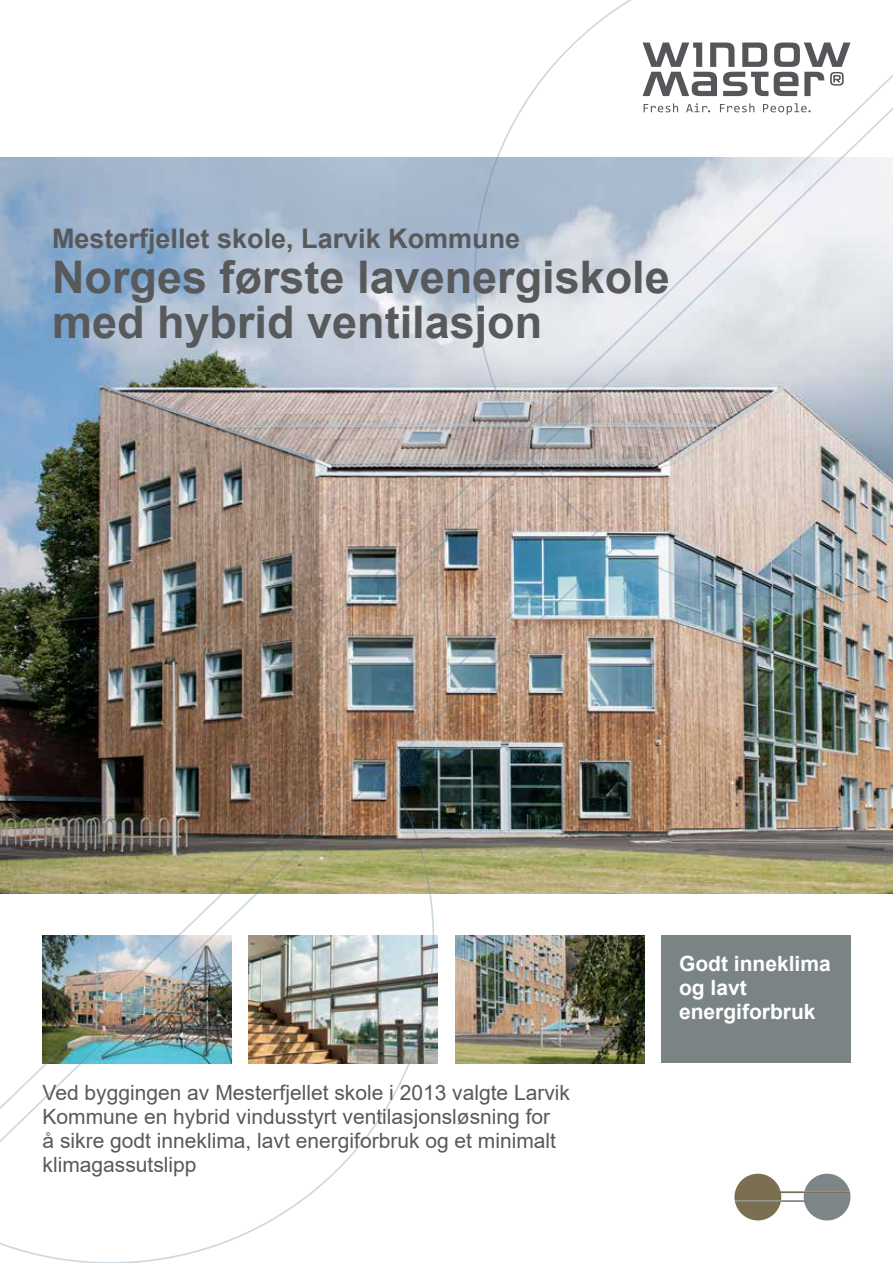
<style>
.page{position:relative;width:893px;height:1263px;background:#fff}
.page>*{position:absolute;margin:0;border:0;box-sizing:border-box;transform-origin:0 0}
.t1{font:700 45px/45px "Arial";color:#58595b}
.t2{font:700 27px "Arial";color:#58595b}
.t3{font:21px/24px "Arial";color:#58595b}
.t4{font:700 21px/24px "Arial";color:#fff}
</style>
<div class="page">
<img style="left:0;top:0;width:893px;height:1263px">
<div style="left:661px;top:935px;width:189px;height:128px;background:#7b8485"></div>
<svg style="left:774px;top:43px;width:76px;height:53px"></svg>
<svg style="left:643px;top:43px;width:125px;height:53px"></svg>
<svg style="left:644px;top:103px;width:34px;height:9px"></svg>
<svg style="left:686px;top:103px;width:24px;height:9px"></svg>
<svg style="left:720px;top:103px;width:34px;height:9px"></svg>
<svg style="left:763px;top:103px;width:47px;height:12px"></svg>
<svg style="left:734px;top:1174px;width:116px;height:46px"></svg>
<p class="t2" style="left:52px;top:219px;width:470px">Mesterfjellet skole, Larvik Kommune</p>
<h1 class="t1" style="left:52px;top:255px;width:619px">Norges første lavenergiskole med hybrid ventilasjon</h1>
<p class="t3" style="left:43px;top:1080px;width:529px">Ved byggingen av Mesterfjellet skole i 2013 valgte Larvik Kommune en hybrid vindusstyrt ventilasjonsløsning for<br>å sikre godt inneklima, lavt energiforbruk og et minimalt klimagassutslipp</p>
<p class="t4" style="left:679px;top:952px;width:153px">Godt inneklima og lavt energiforbruk</p>
</div>
